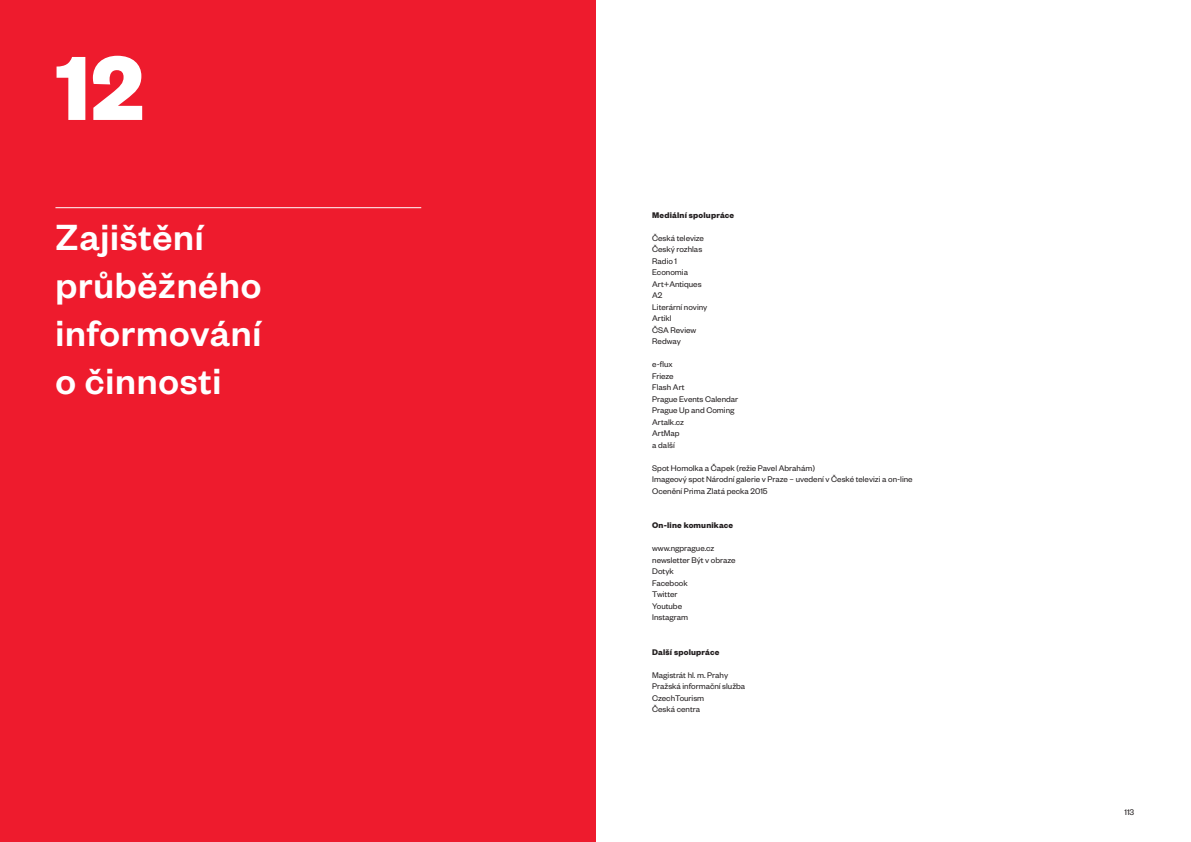
<style>
.page{position:relative;width:1191px;height:842px;background:#fff}
.page>*{position:absolute;margin:0;border:0;box-sizing:border-box;transform-origin:0 0}
.cislo_kapitoly_100{font:700 100px "Founders Grotesk";color:#fff}
.nadpis_kapitoly_bily{font:500 40px/48px "Founders Grotesk";letter-spacing:.02em;color:#fff}
.text_regular_9_10_8{font:9px "Founders Grotesk";color:#231f20}
.text_regular_9_10_8-2{font:700 9px "Founders Grotesk";letter-spacing:.02em;color:#231f20}
</style>
<div class="page">
<div style="left:0;top:0;width:595px;height:842px;background:#ee1b2d"></div>
<hr style="left:55px;top:207px;width:366px;height:1px;background:#fff">
<p class="cislo_kapitoly_100" style="left:55px;top:24px;width:89px">12</p>
<p class="nadpis_kapitoly_bily" style="left:55px;top:211px;width:207px">Zajištění průběžného informování o činnosti</p>
<p class="text_regular_9_10_8-2" style="left:652px;top:209px;width:84px">Mediální spolupráce</p>
<p class="text_regular_9_10_8" style="left:652px;top:232px;width:53px">Česká televize</p>
<p class="text_regular_9_10_8" style="left:652px;top:244px;width:52px">Český rozhlas</p>
<p class="text_regular_9_10_8" style="left:652px;top:255px;width:26px">Radio 1</p>
<p class="text_regular_9_10_8" style="left:652px;top:267px;width:37px">Economia</p>
<p class="text_regular_9_10_8" style="left:652px;top:278px;width:51px">Art+Antiques</p>
<p class="text_regular_9_10_8" style="left:652px;top:290px;width:12px">A2</p>
<p class="text_regular_9_10_8" style="left:652px;top:301px;width:57px">Literární noviny</p>
<p class="text_regular_9_10_8" style="left:652px;top:313px;width:21px">Artikl</p>
<p class="text_regular_9_10_8" style="left:652px;top:324px;width:46px">ČSA Review</p>
<p class="text_regular_9_10_8" style="left:652px;top:336px;width:30px">Redway</p>
<p class="text_regular_9_10_8" style="left:652px;top:359px;width:22px">e-flux</p>
<p class="text_regular_9_10_8" style="left:652px;top:370px;width:23px">Frieze</p>
<p class="text_regular_9_10_8" style="left:652px;top:382px;width:34px">Flash Art</p>
<p class="text_regular_9_10_8" style="left:652px;top:393px;width:88px">Prague Events Calendar</p>
<p class="text_regular_9_10_8" style="left:652px;top:405px;width:84px">Prague Up and Coming</p>
<p class="text_regular_9_10_8" style="left:652px;top:416px;width:33px">Artalk.cz</p>
<p class="text_regular_9_10_8" style="left:652px;top:428px;width:29px">ArtMap</p>
<p class="text_regular_9_10_8" style="left:652px;top:439px;width:24px">a další</p>
<p class="text_regular_9_10_8" style="left:652px;top:462px;width:164px">Spot Homolka a Čapek (režie Pavel Abrahám)</p>
<p class="text_regular_9_10_8" style="left:652px;top:474px;width:262px">Imageový spot Národní galerie v Praze – uvedení v České televizi a on-line</p>
<p class="text_regular_9_10_8" style="left:652px;top:485px;width:117px">Ocenění Prima Zlatá pecka 2015</p>
<p class="text_regular_9_10_8-2" style="left:652px;top:520px;width:83px">On-line komunikace</p>
<p class="text_regular_9_10_8" style="left:652px;top:543px;width:64px">www.ngprague.cz</p>
<p class="text_regular_9_10_8" style="left:652px;top:554px;width:85px">newsletter Být v obraze</p>
<p class="text_regular_9_10_8" style="left:652px;top:566px;width:23px">Dotyk</p>
<p class="text_regular_9_10_8" style="left:652px;top:577px;width:37px">Facebook</p>
<p class="text_regular_9_10_8" style="left:652px;top:589px;width:27px">Twitter</p>
<p class="text_regular_9_10_8" style="left:652px;top:600px;width:31px">Youtube</p>
<p class="text_regular_9_10_8" style="left:652px;top:612px;width:38px">Instagram</p>
<p class="text_regular_9_10_8-2" style="left:652px;top:646px;width:69px">Další spolupráce</p>
<p class="text_regular_9_10_8" style="left:652px;top:669px;width:77px">Magistrát hl. m. Prahy</p>
<p class="text_regular_9_10_8" style="left:652px;top:681px;width:95px">Pražská informační služba</p>
<p class="text_regular_9_10_8" style="left:652px;top:692px;width:54px">CzechTourism</p>
<p class="text_regular_9_10_8" style="left:652px;top:704px;width:49px">Česká centra</p>
<p class="text_regular_9_10_8" style="left:1124px;top:806px;width:11px">113</p>
</div>
